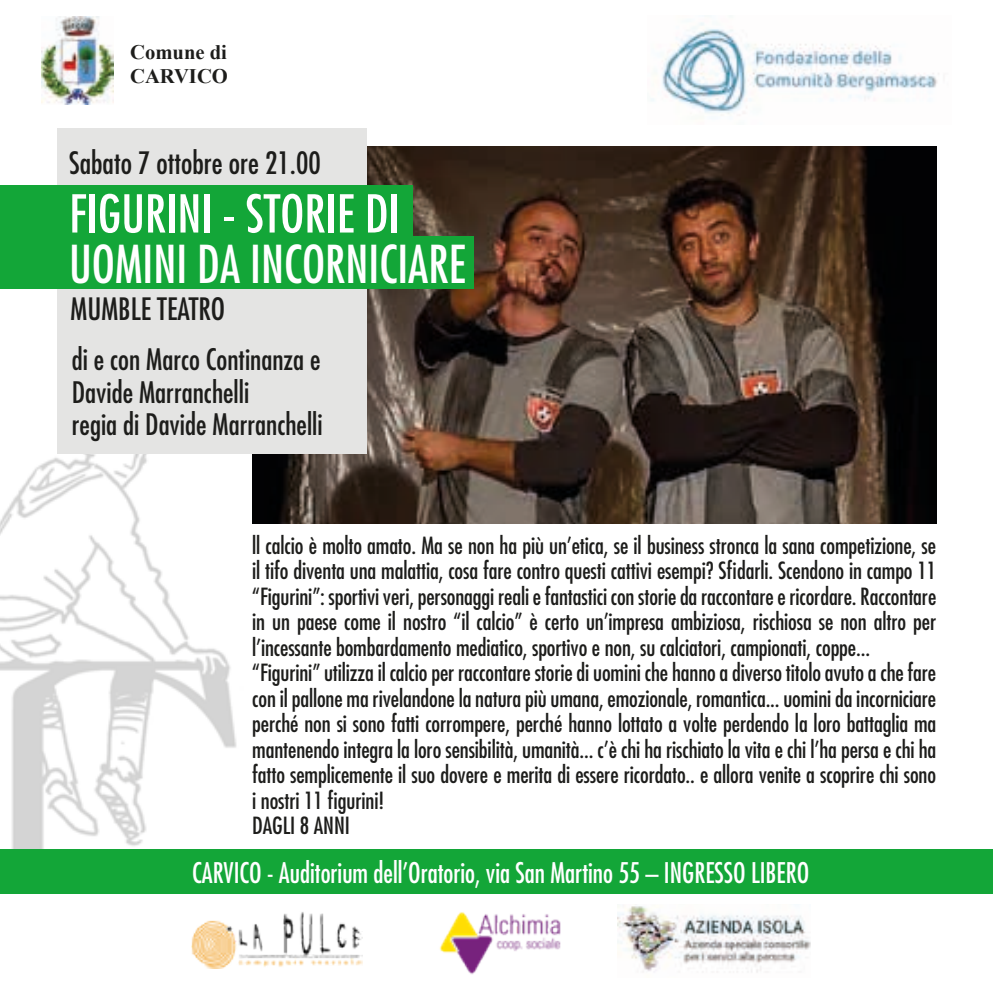
<style>
.page{position:relative;width:993px;height:993px;background:#fff}
.page>*{position:absolute;margin:0;border:0;box-sizing:border-box;transform-origin:0 0}
.t1{font:condensed 50.75px/50px "Futura Std";color:#fff}
.t2{font:condensed 30px "Futura Std";color:#1d1d1b}
.t3{font:condensed 28.75px/32.2px "Futura Std";color:#1d1d1b}
.t4{font:condensed 27.75px "Futura Std";color:#fff;scale:.95 1}
.t5{font:condensed 23px/25.5px "Futura Std";letter-spacing:-.005em;color:#1d1d1b}
.t6{font:700 20.5px/24px "Times New Roman";color:#1d1d1b}
</style>
<div class="page">
<img style="left:0;top:454px;width:264px;height:394px">
<img style="left:252px;top:147px;width:683px;height:376px">
<div style="left:0;top:848px;width:992px;height:45px;background:#13a638"></div>
<div style="left:57px;top:128px;width:309px;height:326px;background:#e4e4e3"></div>
<div style="left:0;top:185px;width:412px;height:52px;background:#13a638"></div>
<div style="left:0;top:236px;width:473px;height:52px;background:#13a638"></div>
<img style="left:651px;top:22px;width:288px;height:94px">
<img style="left:439px;top:912px;width:122px;height:63px">
<img style="left:617px;top:906px;width:193px;height:67px">
<img style="left:191px;top:912px;width:171px;height:56px">
<img style="left:42px;top:16px;width:72px;height:88px">
<p class="t6" style="left:130px;top:40px;width:99px">Comune di<br>CARVICO</p>
<h2 class="t2" style="left:69px;top:145px;width:253px">Sabato 7 ottobre ore 21.00</h2>
<h1 class="t1" style="left:69px;top:188px;width:398px">FIGURINI - STORIE DI<br>UOMINI DA INCORNICIARE</h1>
<h2 class="t2" style="left:70px;top:291px;width:156px">MUMBLE TEATRO</h2>
<p class="t3" style="left:72px;top:343px;width:252px">di e con Marco Continanza e<br>Davide Marranchelli<br>regia di Davide Marranchelli</p>
<p class="t5" style="left:252px;top:532px;width:685px">ll calcio è molto amato. Ma se non ha più un’etica, se il business stronca la sana competizione, se il tifo diventa una malattia, cosa fare contro questi cattivi esempi? Sfidarli. Scendono in campo 11 “Figurini”: sportivi veri, personaggi reali e fantastici con storie da raccontare e ricordare. Raccontare in un paese come il nostro “il calcio” è certo un’impresa ambiziosa, rischiosa se non altro per l’incessante bombardamento mediatico, sportivo e non, su calciatori, campionati, coppe... “Figurini” utilizza il calcio per raccontare storie di uomini che hanno a diverso titolo avuto a che fare con il pallone ma rivelandone la natura più umana, emozionale, romantica... uomini da incorniciare perché non si sono fatti corrompere, perché hanno lottato a volte perdendo la loro battaglia ma mantenendo integra la loro sensibilità, umanità... c’è chi ha rischiato la vita e chi l’ha persa e chi ha fatto semplicemente il suo dovere e merita di essere ricordato.. e allora venite a scoprire chi sono i nostri 11 figurini!<br>DAGLI 8 ANNI</p>
<p class="t4" style="left:192px;top:856px;width:650px">CARVICO - Auditorium dell’Oratorio, via San Martino 55 – INGRESSO LIBERO</p>
</div>
